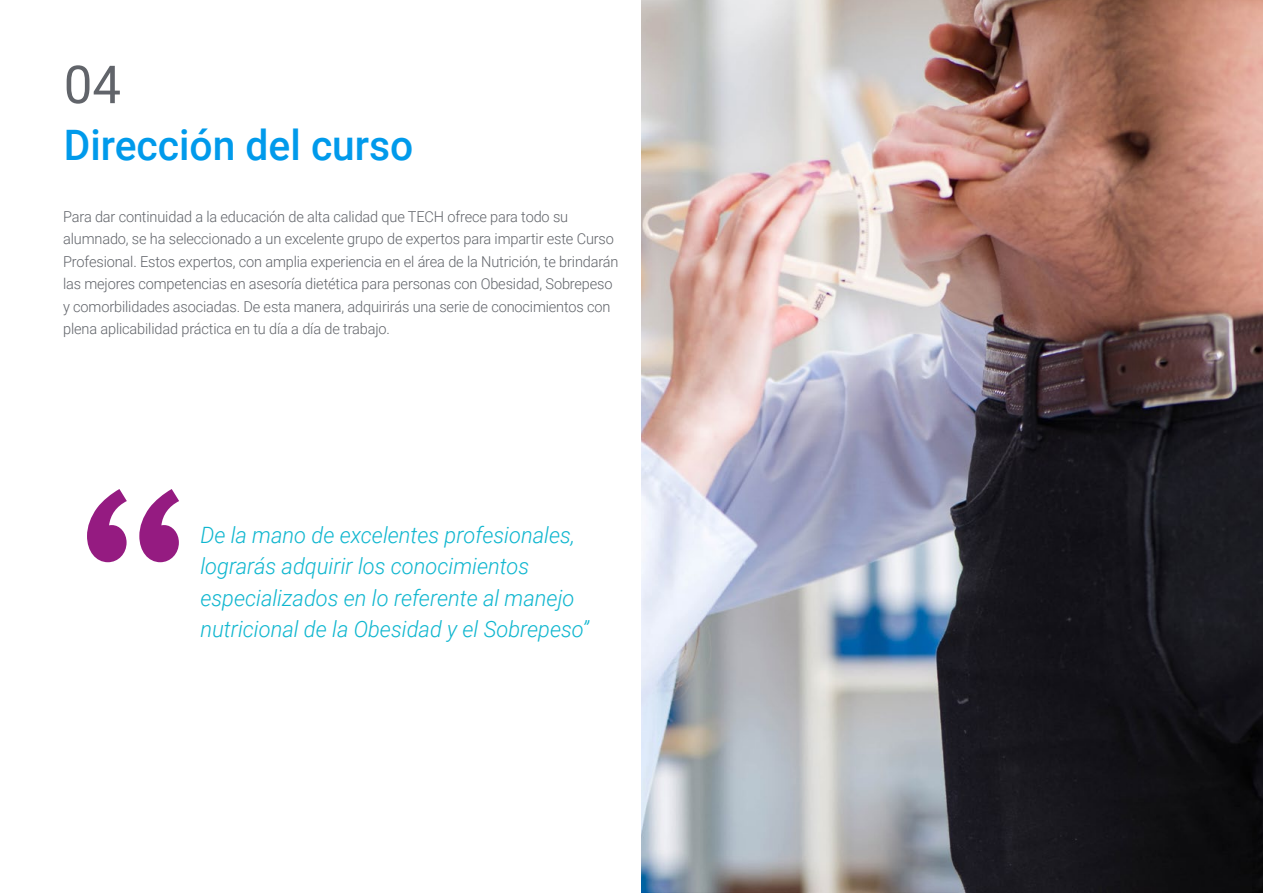
<style>
.page{position:relative;width:1263px;height:893px;background:#fff}
.page>*{position:absolute;margin:0;border:0;box-sizing:border-box;transform-origin:0 0}
.t1{font:52.5px "Roboto";color:#61646a}
.t2{font:500 42px "Roboto";color:#009aeb}
.t3{font:italic 300 22.5px/31.5px "Roboto";color:#0fb6cf}
.t4{font:300 15px/22.5px "Roboto";letter-spacing:-.01em;color:#61646a}
</style>
<div class="page">
<img style="left:642px;top:0;width:621px;height:893px">
<svg style="left:87px;top:489px;width:92px;height:73px"></svg>
<h1 class="t1" style="left:64px;top:48px;width:59px">04</h1>
<h2 class="t2" style="left:64px;top:115px;width:351px">Dirección del curso</h2>
<p class="t4" style="left:63px;top:205px;width:557px">Para dar continuidad a la educación de alta calidad que TECH ofrece para todo su alumnado, se ha seleccionado a un excelente grupo de expertos para impartir este Curso Profesional. Estos expertos, con amplia experiencia en el área de la Nutrición, te brindarán las mejores competencias en asesoría dietética para personas con Obesidad, Sobrepeso y comorbilidades asociadas. De esta manera, adquirirás una serie de conocimientos con plena aplicabilidad práctica en tu día a día de trabajo.</p>
<h3 class="t3" style="left:200px;top:518px;width:390px">De la mano de excelentes profesionales, lograrás adquirir los conocimientos especializados en lo referente al manejo nutricional de la Obesidad y el Sobrepeso”</h3>
</div>
